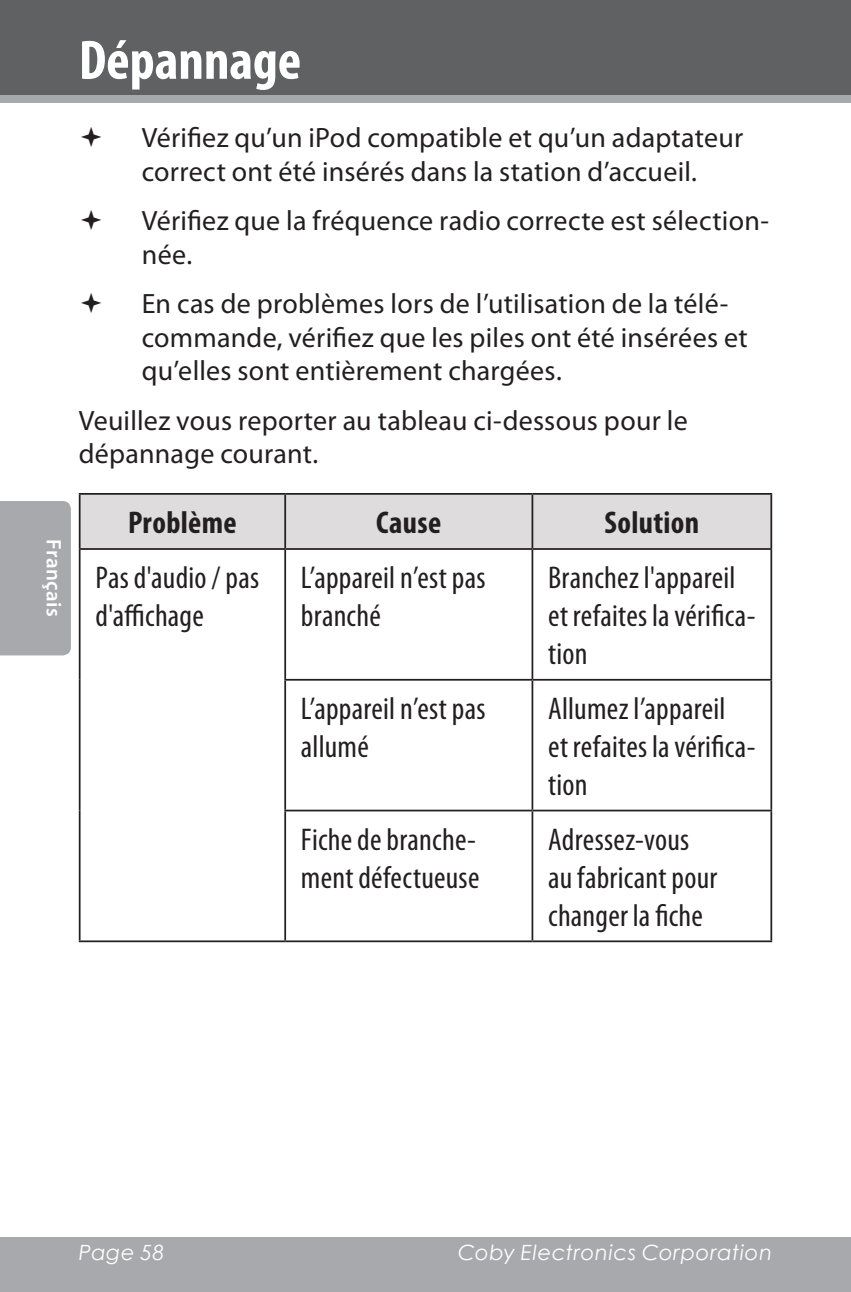
<style>
.page{position:relative;width:851px;height:1292px;background:#fff}
.page>*{position:absolute;margin:0;border:0;box-sizing:border-box;transform-origin:0 0}
.t1{font:700 condensed 56px "Myriad Pro";color:#fff}
.t2{font:condensed 31.5px/37.8px "Myriad Pro";letter-spacing:.01em;color:#231f20}
.t3{font:700 condensed 31.5px "Myriad Pro";letter-spacing:.01em;color:#231f20}
.t4{font:28px/33.6px "Myriad Pro";letter-spacing:.01em;color:#231f20}
.t5{font:italic 21px "Century Gothic";letter-spacing:.03em;color:#fff}
.t6{font:600 21px "Myriad Pro";letter-spacing:.015em;color:#fff}
</style>
<div class="page">
<div style="left:0;top:1237px;width:850px;height:55px;background:#a8a9ad"></div>
<div style="left:0;top:94px;width:850px;height:9px;background:#a8a9ad"></div>
<div style="left:0;top:0;width:850px;height:94px;background:#5f6162"></div>
<div style="left:0;top:501px;width:71px;height:154px;background:#a8a9ad"></div>
<div style="left:80px;top:495px;width:690px;height:53px;background:#dedcdc"></div>
<svg style="left:80px;top:550px;width:690px;height:390px"></svg>
<hr style="left:284px;top:495px;width:2px;height:53px;background:#231f20">
<hr style="left:531px;top:495px;width:2px;height:53px;background:#231f20">
<hr style="left:79px;top:550px;width:1px;height:130px;background:#231f20">
<hr style="left:284px;top:550px;width:2px;height:129px;background:#231f20">
<hr style="left:531px;top:550px;width:2px;height:129px;background:#231f20">
<hr style="left:770px;top:550px;width:2px;height:129px;background:#231f20">
<hr style="left:79px;top:680px;width:1px;height:130px;background:#231f20">
<hr style="left:284px;top:679px;width:248px;height:1px;background:#231f20">
<hr style="left:284px;top:680px;width:2px;height:129px;background:#231f20">
<hr style="left:532px;top:679px;width:240px;height:1px;background:#231f20">
<hr style="left:531px;top:680px;width:2px;height:129px;background:#231f20">
<hr style="left:770px;top:680px;width:2px;height:129px;background:#231f20">
<hr style="left:79px;top:810px;width:1px;height:130px;background:#231f20">
<hr style="left:284px;top:809px;width:248px;height:2px;background:#231f20">
<hr style="left:284px;top:811px;width:2px;height:129px;background:#231f20">
<hr style="left:532px;top:809px;width:240px;height:2px;background:#231f20">
<hr style="left:531px;top:811px;width:2px;height:129px;background:#231f20">
<hr style="left:770px;top:811px;width:2px;height:129px;background:#231f20">
<hr style="left:79px;top:940px;width:206px;height:2px;background:#231f20">
<hr style="left:285px;top:940px;width:247px;height:2px;background:#231f20">
<hr style="left:532px;top:940px;width:240px;height:2px;background:#231f20">
<hr style="left:79px;top:493px;width:206px;height:2px;background:#231f20">
<hr style="left:79px;top:495px;width:1px;height:53px;background:#231f20">
<hr style="left:285px;top:493px;width:247px;height:2px;background:#231f20">
<hr style="left:532px;top:493px;width:240px;height:2px;background:#231f20">
<hr style="left:770px;top:495px;width:2px;height:53px;background:#231f20">
<hr style="left:79px;top:548px;width:206px;height:2px;background:#231f20">
<hr style="left:285px;top:548px;width:247px;height:2px;background:#231f20">
<hr style="left:532px;top:548px;width:240px;height:2px;background:#231f20">
<p class="t6" style="left:67px;top:539px;width:79px;rotate:90deg">Français</p>
<h1 class="t1" style="left:79px;top:25px;width:224px">Dépannage</h1>
<p class="t4" style="left:142px;top:120px;width:603px">Vérifiez qu’un iPod compatible et qu’un adaptateur correct ont été insérés dans la station d’accueil.</p>
<p class="t4" style="left:142px;top:203px;width:628px">Vérifiez que la fréquence radio correcte est sélection&shy;née.</p>
<p class="t4" style="left:142px;top:286px;width:607px">En cas de problèmes lors de l’utilisation de la télé&shy;commande, vérifiez que les piles ont été insérées et qu’elles sont entièrement chargées.</p>
<p class="t4" style="left:79px;top:403px;width:610px">Veuillez vous reporter au tableau ci-dessous pour le dépannage courant.</p>
<p class="t3" style="left:128px;top:503px;width:110px">Problème</p>
<p class="t3" style="left:376px;top:503px;width:66px">Cause</p>
<p class="t3" style="left:604px;top:503px;width:96px">Solution</p>
<p class="t2" style="left:95px;top:558px;width:165px">Pas d'audio / pas d'affichage</p>
<p class="t2" style="left:301px;top:558px;width:186px">L’appareil n’est pas branché</p>
<p class="t2" style="left:548px;top:558px;width:209px">Branchez l'appareil et refaites la vérifica&shy;tion</p>
<p class="t2" style="left:301px;top:689px;width:186px">L’appareil n’est pas allumé</p>
<p class="t2" style="left:548px;top:689px;width:209px">Allumez l’appareil<br>et refaites la vérifica&shy;tion</p>
<p class="t2" style="left:301px;top:820px;width:180px">Fiche de branche&shy;ment défectueuse</p>
<p class="t2" style="left:548px;top:820px;width:171px">Adressez-vous au fabricant pour changer la fiche</p>
<p class="t5" style="left:79px;top:1238px;width:87px">Page 58</p>
<p class="t5" style="left:458px;top:1238px;width:315px">Coby Electronics Corporation</p>
</div>
